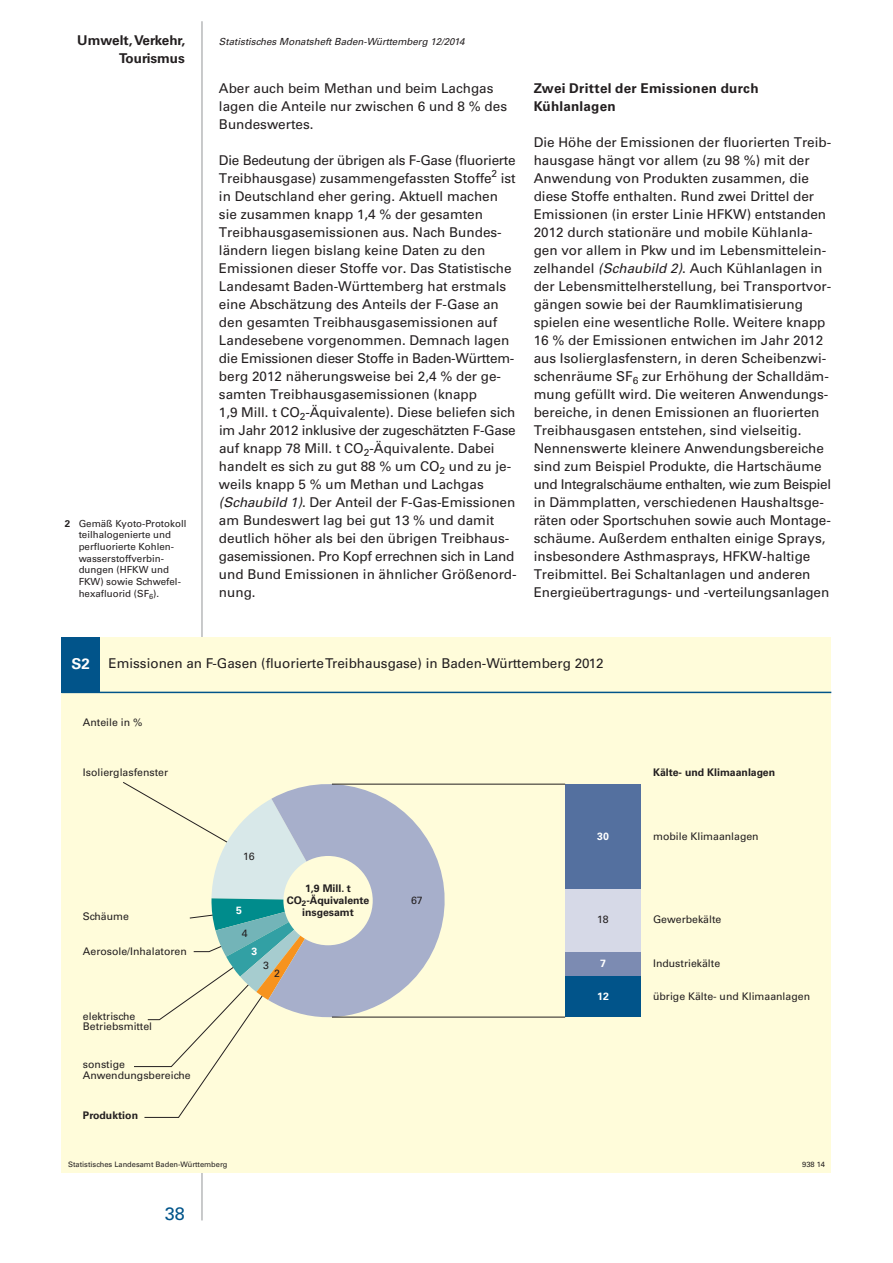
<style>
.page{position:relative;width:893px;height:1263px;background:#fff}
.page>*{position:absolute;margin:0;border:0;box-sizing:border-box;transform-origin:0 0}
.t1{font:18px "Univers";color:#01548a}
.t2{font:13.5px/18px "Univers";color:#231f20}
.t3{font:700 13.5px/18px "Univers";letter-spacing:.01em;color:#231f20}
.t4{font:10.5px/10.5px "Univers";color:#231f20}
.t5{font:700 10.5px/12px "Univers";color:#231f20;text-align:center}
.t6{font:700 10.5px "Univers";color:#fff}
.t7{font:9.75px/11.7px "Univers";color:#231f20}
.t8{font:italic 9.75px "Univers";color:#231f20}
.t9{font:7.5px "Univers";color:#231f20}
.s1{font-weight:700}
.s2{font-style:italic}
.s3{font-weight:700;font-size:15px;color:#fff}
</style>
<div class="page">
<hr style="left:202px;top:21px;width:1px;height:1199px;background:#939598">
<div style="left:62px;top:637px;width:769px;height:536px;background:#fffcda"></div>
<div style="left:62px;top:637px;width:38px;height:55px;background:#01548a"></div>
<svg style="left:123px;top:782px;width:145px;height:336px"></svg>
<svg style="left:268px;top:783px;width:193px;height:235px;fill:#a7afcb"></svg>
<div style="left:565px;top:784px;width:76px;height:105px;background:#54709f"></div>
<div style="left:565px;top:889px;width:76px;height:63px;background:#d6d9e7"></div>
<div style="left:565px;top:952px;width:76px;height:24px;background:#7c8bb2"></div>
<div style="left:565px;top:976px;width:76px;height:41px;background:#01548a"></div>
<hr style="left:332px;top:784px;width:233px;height:1px;background:#231f20">
<hr style="left:62px;top:692px;width:769px;height:1px;background:#01548a">
<hr style="left:332px;top:1017px;width:233px;height:1px;background:#231f20">
<div style="left:283px;top:856px;width:90px;height:89px;background:#fffcda;border-radius:50%"></div>
<p class="t3" style="left:77px;top:31px;width:110px">Umwelt, Verkehr,</p>
<p class="t8" style="left:219px;top:35px;width:247px">Statistisches Monatsheft Baden-Württemberg 12/2014</p>
<p class="t3" style="left:119px;top:49px;width:67px">Tourismus</p>
<p class="t7" style="left:79px;top:517px;width:109px;text-indent:-14px"><span class="s1">2</span> Gemäß Kyoto-Protokoll teilhalogenierte und perfluorierte Kohlen&shy;wasserstoffverbin&shy;dungen (HFKW und<br>FKW) sowie Schwefel&shy;hexafluorid (SF<sub>6</sub>).</p>
<p class="t2" style="left:219px;top:79px;width:290px">Aber auch beim Methan und beim Lachgas lagen die Anteile nur zwischen 6 und 8 % des<br>Bundeswertes.</p>
<p class="t2" style="left:219px;top:151px;width:299px">Die Bedeutung der übrigen als F-Gase (fluorierte Treibhausgase) zusammengefassten Stoffe<sup>2</sup> ist in Deutschland eher gering. Aktuell machen sie zusammen knapp 1,4 % der gesamten Treibhausgasemissionen aus. Nach Bundes&shy;ländern liegen bislang keine Daten zu den Emissionen dieser Stoffe vor. Das Statistische Landesamt Baden-Württemberg hat erstmals eine Abschätzung des Anteils der F-Gase an den gesamten Treibhausgasemissionen auf Landesebene vorgenommen. Demnach lagen die Emissionen dieser Stoffe in Baden-Württem&shy;berg 2012 näherungsweise bei 2,4 % der ge&shy;samten Treibhausgasemissionen (knapp<br>1,9 Mill. t CO<sub>2</sub>-Äquivalente). Diese beliefen sich im Jahr 2012 inklusive der zugeschätzten F-Gase auf knapp 78 Mill. t CO<sub>2</sub>-Äquivalente. Dabei handelt es sich zu gut 88 % um CO<sub>2</sub> und zu je&shy;weils knapp 5 % um Methan und Lachgas <span class="s2">(Schaubild 1)</span>. Der Anteil der F-Gas-Emissionen am Bundeswert lag bei gut 13 % und damit deutlich höher als bei den übrigen Treibhaus&shy;gasemissionen. Pro Kopf errechnen sich in Land und Bund Emissionen in ähnlicher Größenord&shy;nung.</p>
<p class="t3" style="left:534px;top:79px;width:226px">Zwei Drittel der Emissionen durch<br>Kühlanlagen</p>
<p class="t2" style="left:534px;top:133px;width:299px">Die Höhe der Emissionen der fluorierten Treib&shy;hausgase hängt vor allem (zu 98 %) mit der Anwendung von Produkten zusammen, die diese Stoffe enthalten. Rund zwei Drittel der Emissionen (in erster Linie HFKW) entstanden 2012 durch stationäre und mobile Kühlanla&shy;gen vor allem in Pkw und im Lebensmittelein&shy;zelhandel <span class="s2">(Schaubild 2)</span>. Auch Kühlanlagen in der Lebensmittelherstellung, bei Transportvor&shy;gängen sowie bei der Raumklimatisierung spielen eine wesentliche Rolle. Weitere knapp 16 % der Emissionen entwichen im Jahr 2012 aus Isolierglasfenstern, in deren Scheibenzwi&shy;schenräume SF<sub>6</sub> zur Erhöhung der Schalldäm&shy;mung gefüllt wird. Die weiteren Anwendungs&shy;bereiche, in denen Emissionen an fluorierten Treibhausgasen entstehen, sind vielseitig.<br>Nennenswerte kleinere Anwendungsbereiche sind zum Beispiel Produkte, die Hartschäume und Integralschäume enthalten, wie zum Beispiel in Dämmplatten, verschiedenen Haushaltsge&shy;räten oder Sportschuhen sowie auch Montage&shy;schäume. Außerdem enthalten einige Sprays, insbesondere Asthmasprays, HFKW-haltige Treibmittel. Bei Schaltanlagen und anderen Energieübertragungs- und -verteilungsanlagen</p>
<p class="t2" style="left:72px;top:654px;width:534px"><span class="s3">S2</span> Emissionen an F-Gasen (fluorierte Treibhausgase) in Baden-Württemberg 2012</p>
<p class="t4" style="left:83px;top:717px;width:61px">Anteile in %</p>
<p class="t4" style="left:83px;top:767px;width:87px">Isolierglasfenster</p>
<p class="t4" style="left:83px;top:911px;width:47px">Schäume</p>
<p class="t4" style="left:83px;top:946px;width:105px">Aerosole/Inhalatoren</p>
<p class="t4" style="left:83px;top:1011px;width:71px">elektrische<br>Betriebsmittel</p>
<p class="t4" style="left:83px;top:1059px;width:109px">sonstige<br>Anwendungsbereiche</p>
<p class="t5" style="left:83px;top:1110px;width:57px">Produktion</p>
<p class="t4" style="left:243px;top:851px;width:13px">16</p>
<p class="t6" style="left:236px;top:904px;width:7px">5</p>
<p class="t4" style="left:242px;top:928px;width:7px">4</p>
<p class="t6" style="left:251px;top:945px;width:7px">3</p>
<p class="t5" style="left:287px;top:882px;width:84px">1,9 Mill. t<br>CO<sub>2</sub>-Äquivalente insgesamt</p>
<p class="t4" style="left:263px;top:960px;width:7px">3</p>
<p class="t4" style="left:274px;top:968px;width:7px">2</p>
<p class="t4" style="left:411px;top:895px;width:13px">67</p>
<p class="t6" style="left:597px;top:830px;width:13px">30</p>
<p class="t4" style="left:597px;top:914px;width:13px">18</p>
<p class="t6" style="left:600px;top:957px;width:7px">7</p>
<p class="t6" style="left:597px;top:990px;width:13px">12</p>
<p class="t5" style="left:653px;top:766px;width:124px">Kälte- und Klimaanlagen</p>
<p class="t4" style="left:653px;top:831px;width:107px">mobile Klimaanlagen</p>
<p class="t4" style="left:653px;top:914px;width:70px">Gewerbekälte</p>
<p class="t4" style="left:653px;top:958px;width:69px">Industriekälte</p>
<p class="t4" style="left:653px;top:991px;width:158px">übrige Kälte- und Klimaanlagen</p>
<p class="t9" style="left:68px;top:1159px;width:161px">Statistisches Landesamt Baden-Württemberg</p>
<p class="t9" style="left:802px;top:1159px;width:24px">938 14</p>
<h1 class="t1" style="left:165px;top:1203px;width:22px">38</h1>
</div>
